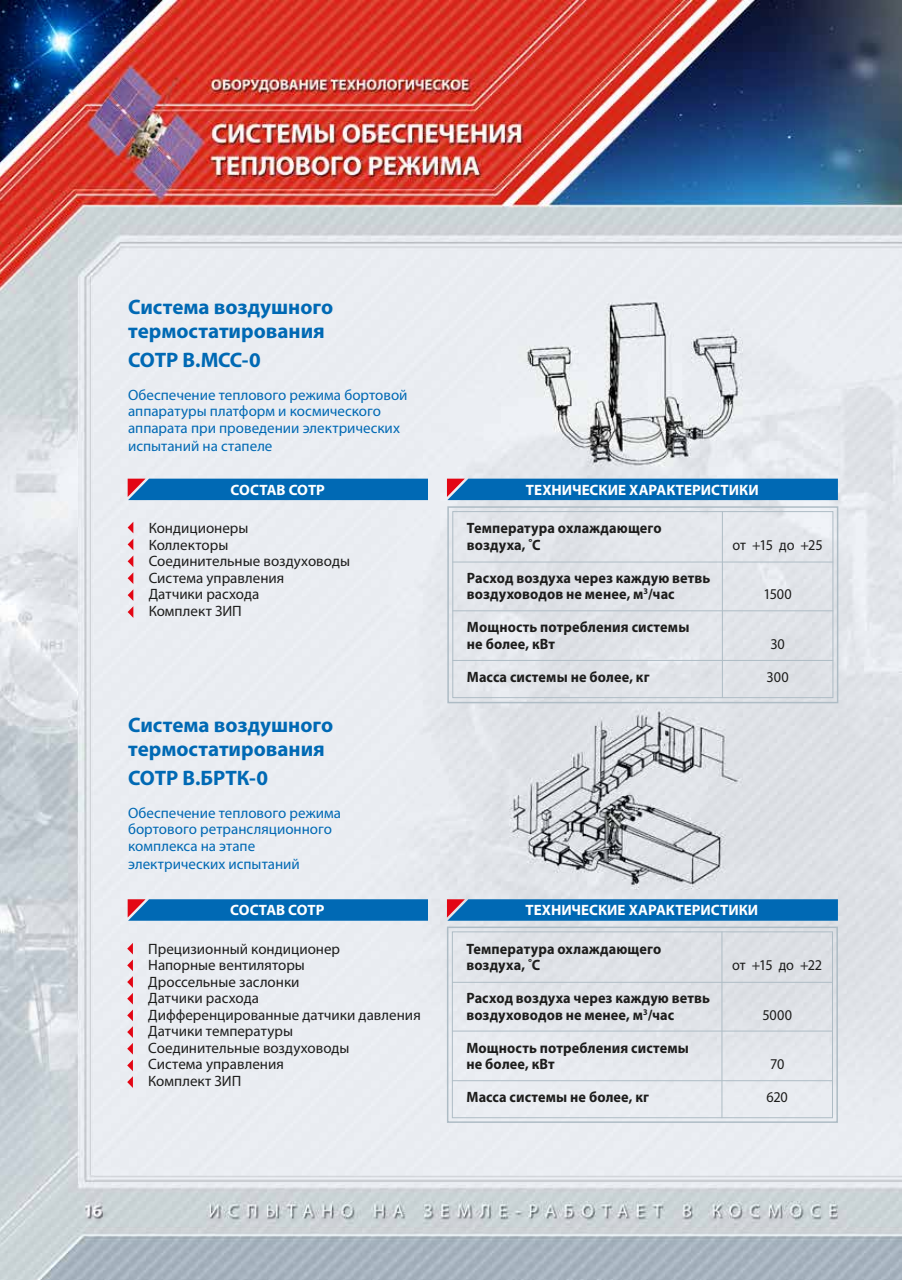
<style>
.page{position:relative;width:902px;height:1280px;background:#fff}
.page>*{position:absolute;margin:0;border:0;box-sizing:border-box;transform-origin:0 0}
.t1{font:700 21px/24px "Myriad Pro";color:#0069b4}
.t2{font:700 15px/16.5px "Myriad Pro";letter-spacing:.01em;color:#1d1d1c;scale:.95 1}
.t3{font:15px/16.5px "Myriad Pro";color:#1d1d1c}
.t4{font:15px/16.5px "Myriad Pro";color:#0069b4}
.t5{font:700 15px "Myriad Pro";color:#fff}
.t6{font:15px "Myriad Pro";color:#1d1d1c;scale:.95 1}
</style>
<div class="page">
<img style="left:0;top:0;width:901px;height:1280px">
<svg style="left:128px;top:899px;width:300px;height:22px;background:#0d6bb2"></svg>
<svg style="left:447px;top:899px;width:390px;height:22px;background:#0b6ab2"></svg>
<div style="left:128px;top:479px;width:300px;height:21px;background:#0069b4"></div>
<div style="left:447px;top:479px;width:390px;height:21px;background:#0069b4"></div>
<svg style="left:128px;top:522px;width:5px;height:11px"></svg>
<svg style="left:128px;top:539px;width:5px;height:79px"></svg>
<div style="left:452px;top:511px;width:381px;height:187px;border:1px solid #aebcc5"></div>
<hr style="left:722px;top:511px;width:1px;height:187px;background:#aebcc5">
<hr style="left:452px;top:610px;width:381px;height:1px;background:#aebcc5">
<hr style="left:452px;top:660px;width:381px;height:1px;background:#aebcc5">
<hr style="left:452px;top:562px;width:381px;height:1px;background:#aebcc5">
<div style="left:447px;top:506px;width:391px;height:197px;border:2px solid #aebcc5"></div>
<svg style="left:127px;top:943px;width:6px;height:145px"></svg>
<div style="left:452px;top:931px;width:380px;height:187px;border:1px solid #aebcc5"></div>
<hr style="left:721px;top:931px;width:1px;height:187px;background:#aebcc5">
<hr style="left:452px;top:1031px;width:380px;height:1px;background:#aebcc5">
<hr style="left:452px;top:1080px;width:380px;height:1px;background:#aebcc5">
<hr style="left:452px;top:982px;width:380px;height:1px;background:#aebcc5">
<div style="left:447px;top:926px;width:390px;height:197px;border:2px solid #aebcc5"></div>
<h1 class="t1" style="left:128px;top:294px;width:207px">Система воздушного термостатирования</h1>
<h1 class="t1" style="left:128px;top:347px;width:134px">СОТР В.МСС-0</h1>
<p class="t4" style="left:128px;top:386px;width:281px">Обеспечение теплового режима бортовой аппаратуры платформ и космического аппарата при проведении электрических</p>
<p class="t4" style="left:128px;top:437px;width:146px">испытаний на стапеле</p>
<p class="t5" style="left:230px;top:480px;width:96px">СОСТАВ СОТР</p>
<p class="t5" style="left:526px;top:480px;width:234px">ТЕХНИЧЕСКИЕ ХАРАКТЕРИСТИКИ</p>
<p class="t3" style="left:149px;top:520px;width:203px">Кондиционеры<br>Коллекторы<br>Соединительные воздуховоды<br>Система управления<br>Датчики расхода<br>Комплект ЗИП</p>
<p class="t2" style="left:467px;top:519px;width:207px">Температура охлаждающего воздуха, ˚С</p>
<p class="t2" style="left:467px;top:569px;width:258px">Расход воздуха через каждую ветвь воздуховодов не менее, м<sup>3</sup>/час</p>
<p class="t2" style="left:467px;top:618px;width:236px">Мощность потребления системы не более, кВт</p>
<p class="t6" style="left:732px;top:535px;width:96px">от +15 до +25</p>
<p class="t6" style="left:763px;top:585px;width:31px">1500</p>
<p class="t6" style="left:770px;top:634px;width:17px">30</p>
<h1 class="t1" style="left:128px;top:712px;width:207px">Система воздушного термостатирования</h1>
<h1 class="t1" style="left:128px;top:765px;width:141px">СОТР В.БРТК-0</h1>
<p class="t4" style="left:128px;top:804px;width:214px">Обеспечение теплового режима бортового ретрансляционного комплекса на этапе</p>
<p class="t4" style="left:128px;top:855px;width:173px">электрических испытаний</p>
<p class="t2" style="left:467px;top:668px;width:194px">Масса системы не более, кг</p>
<p class="t6" style="left:766px;top:667px;width:25px">300</p>
<p class="t5" style="left:230px;top:900px;width:96px">СОСТАВ СОТР</p>
<p class="t5" style="left:525px;top:900px;width:234px">ТЕХНИЧЕСКИЕ ХАРАКТЕРИСТИКИ</p>
<p class="t3" style="left:148px;top:940px;width:274px">Прецизионный кондиционер<br>Напорные вентиляторы<br>Дроссельные заслонки<br>Датчики расхода<br>Дифференцированные датчики давления<br>Датчики температуры<br>Соединительные воздуховоды<br>Система управления<br>Комплект ЗИП</p>
<p class="t2" style="left:466px;top:940px;width:207px">Температура охлаждающего воздуха, ˚С</p>
<p class="t2" style="left:466px;top:989px;width:258px">Расход воздуха через каждую ветвь воздуховодов не менее, м<sup>3</sup>/час</p>
<p class="t2" style="left:466px;top:1039px;width:236px">Мощность потребления системы не более, кВт</p>
<p class="t6" style="left:732px;top:956px;width:96px">от +15 до +22</p>
<p class="t6" style="left:762px;top:1005px;width:33px">5000</p>
<p class="t6" style="left:770px;top:1055px;width:17px">70</p>
<p class="t2" style="left:466px;top:1088px;width:194px">Масса системы не более, кг</p>
<p class="t6" style="left:766px;top:1088px;width:24px">620</p>
</div>
